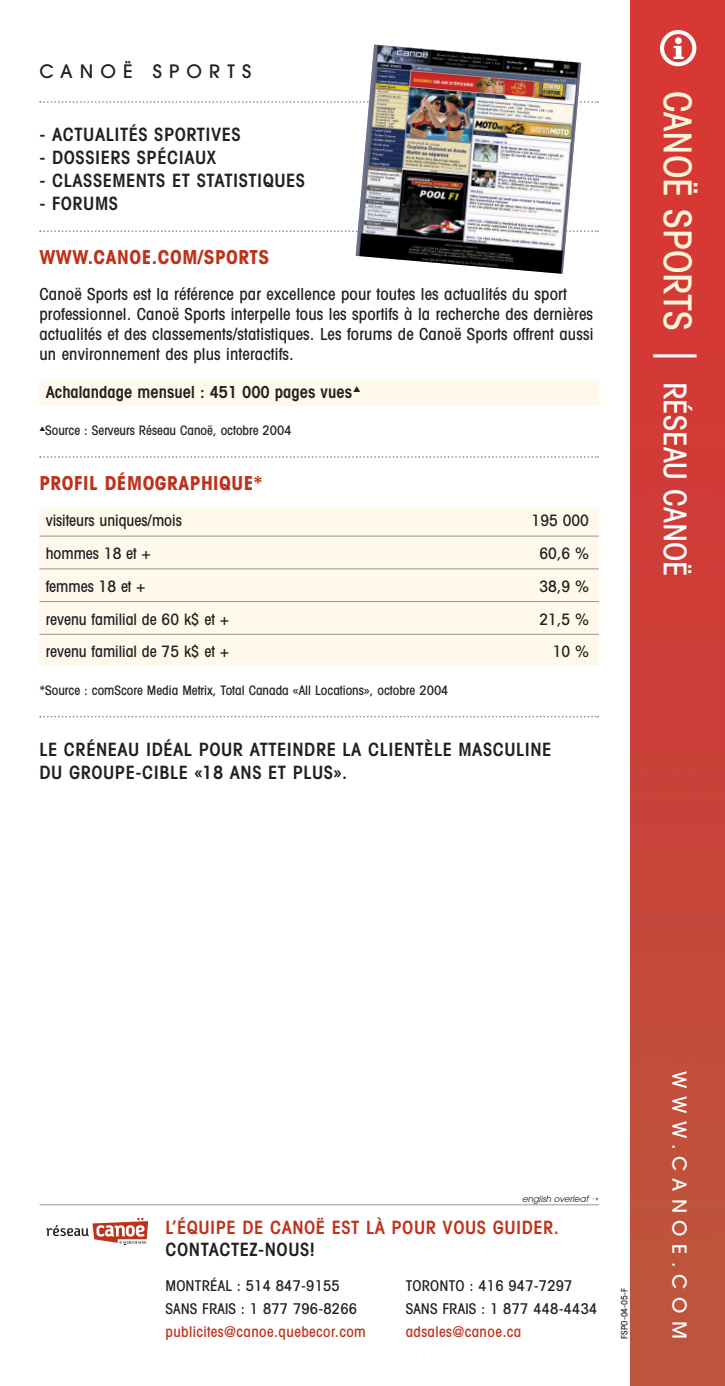
<style>
.page{position:relative;width:725px;height:1386px;background:#fff}
.page>*{position:absolute;margin:0;border:0;box-sizing:border-box;transform-origin:0 0}
.t1{font:500 condensed 38.5px "Avant Garde";color:#fff5db}
.t2{font:700 condensed 19.25px "Avant Garde";letter-spacing:.03em;color:#bf311a}
.t3{font:500 19.25px "Avant Garde";letter-spacing:.39em;color:#fff}
.t4{font:600 condensed 18.38px/22.8px "Avant Garde";letter-spacing:.03em;color:#231f20}
.t5{font:600 condensed 18.38px "Avant Garde";letter-spacing:.03em;color:#bf311a}
.t6{font:500 18.38px "Avant Garde";letter-spacing:.39em;color:#231f20}
.t7{font:500 condensed 16.62px/20.1px "Avant Garde";letter-spacing:.01em;color:#231f20}
.t8{font:600 condensed 16.62px "Avant Garde";color:#231f20}
.t9{font:500 condensed 15.75px "Avant Garde";color:#231f20}
.t10{font:500 condensed 14.88px "Avant Garde";letter-spacing:.01em;color:#231f20}
.t11{font:500 condensed 14.88px "Avant Garde";letter-spacing:.03em;color:#bf311a}
.t12{font:500 condensed 13.12px "Avant Garde";color:#231f20}
.t13{font:italic 8.75px "Avant Garde";color:#231f20}
.t14{font:500 condensed 8.75px "Avant Garde";color:#231f20}
.s1{font-weight:400;font-stretch:normal;font-size:51.62px;color:#fff}
.s2{font-size:31.5px;color:#fff}
</style>
<div class="page">
<div style="left:39px;top:380px;width:559px;height:26px;background:#fff9eb"></div>
<div style="left:39px;top:508px;width:559px;height:157px;background:#fff9eb"></div>
<img style="left:630px;top:0;width:94px;height:1386px">
<svg style="left:39px;top:230px;width:559px;height:2px"></svg>
<svg style="left:39px;top:456px;width:559px;height:2px"></svg>
<hr style="left:39px;top:536px;width:559px;height:1px;background:#949698">
<hr style="left:39px;top:568px;width:559px;height:1px;background:#949698">
<hr style="left:39px;top:601px;width:559px;height:1px;background:#949698">
<hr style="left:39px;top:634px;width:559px;height:1px;background:#949698">
<svg style="left:39px;top:716px;width:559px;height:2px"></svg>
<svg style="left:39px;top:101px;width:559px;height:2px"></svg>
<hr style="left:40px;top:1204px;width:559px;height:1px;background:#949698">
<svg style="left:46px;top:1218px;width:102px;height:27px"></svg>
<svg style="left:660px;top:30px;width:36px;height:36px"></svg>
<img style="left:355px;top:45px;width:226px;height:229px">
<p class="t6" style="left:39px;top:64px;width:213px">CANOË SPORTS</p>
<p class="t4" style="left:39px;top:125px;width:203px">- ACTUALITÉS SPORTIVES</p>
<p class="t4" style="left:39px;top:148px;width:178px">- DOSSIERS SPÉCIAUX</p>
<p class="t4" style="left:39px;top:170px;width:267px">- CLASSEMENTS ET STATISTIQUES</p>
<p class="t4" style="left:39px;top:193px;width:80px">- FORUMS</p>
<p class="t2" style="left:39px;top:250px;width:231px">WWW.CANOE.COM/SPORTS</p>
<p class="t7" style="left:39px;top:285px;width:555px">Canoë Sports est la référence par excellence pour toutes les actualités du sport professionnel. Canoë Sports interpelle tous les sportifs à la recherche des dernières actualités et des classements/statistiques. Les forums de Canoë Sports offrent aussi un environnement des plus interactifs.</p>
<p class="t8" style="left:46px;top:386px;width:316px">Achalandage mensuel : 451 000 pages vues▲</p>
<p class="t12" style="left:39px;top:426px;width:254px">▲Source : Serveurs Réseau Canoë, octobre 2004</p>
<p class="t2" style="left:39px;top:476px;width:224px">PROFIL DÉMOGRAPHIQUE*</p>
<p class="t9" style="left:46px;top:515px;width:138px">visiteurs uniques/mois</p>
<p class="t9" style="left:531px;top:515px;width:59px">195 000</p>
<p class="t9" style="left:46px;top:548px;width:107px">hommes 18 et +</p>
<p class="t9" style="left:539px;top:548px;width:51px">60,6 %</p>
<p class="t9" style="left:46px;top:581px;width:101px">femmes 18 et +</p>
<p class="t9" style="left:539px;top:581px;width:51px">38,9 %</p>
<p class="t9" style="left:46px;top:613px;width:185px">revenu familial de 60 k$ et +</p>
<p class="t9" style="left:539px;top:613px;width:51px">21,5 %</p>
<p class="t9" style="left:46px;top:646px;width:185px">revenu familial de 75 k$ et +</p>
<p class="t9" style="left:552px;top:646px;width:38px">10 %</p>
<p class="t12" style="left:39px;top:686px;width:410px">*Source : comScore Media Metrix, Total Canada «All Locations», octobre 2004</p>
<p class="t4" style="left:39px;top:740px;width:513px">LE CRÉNEAU IDÉAL POUR ATTEINDRE LA CLIENTÈLE MASCULINE<br>DU GROUPE-CIBLE «18 ANS ET PLUS».</p>
<h1 class="t1" style="left:691px;top:91px;width:488px;rotate:90deg">CANOË SPORTS <span class="s1">|</span> <span class="s2">RÉSEAU CANOË</span></h1>
<p class="t13" style="left:522px;top:1195px;width:78px">english overleaf →</p>
<p class="t5" style="left:165px;top:1221px;width:395px">L’ÉQUIPE DE CANOË EST LÀ POUR VOUS GUIDER.</p>
<p class="t4" style="left:165px;top:1240px;width:151px">CONTACTEZ-NOUS!</p>
<p class="t10" style="left:165px;top:1281px;width:176px">MONTRÉAL : 514 847-9155</p>
<p class="t10" style="left:405px;top:1281px;width:168px">TORONTO : 416 947-7297</p>
<p class="t10" style="left:165px;top:1303px;width:193px">SANS FRAIS : 1 877 796-8266</p>
<p class="t10" style="left:405px;top:1303px;width:193px">SANS FRAIS : 1 877 448-4434</p>
<p class="t11" style="left:165px;top:1326px;width:202px">publicites@canoe.quebecor.com</p>
<p class="t11" style="left:405px;top:1326px;width:117px">adsales@canoe.ca</p>
<p class="t14" style="left:621px;top:1339px;width:52px;rotate:-90deg">FSPO-04-05-F</p>
<p class="t3" style="left:686px;top:1071px;width:269px;rotate:90deg">WWW.CANOE.COM</p>
</div>
